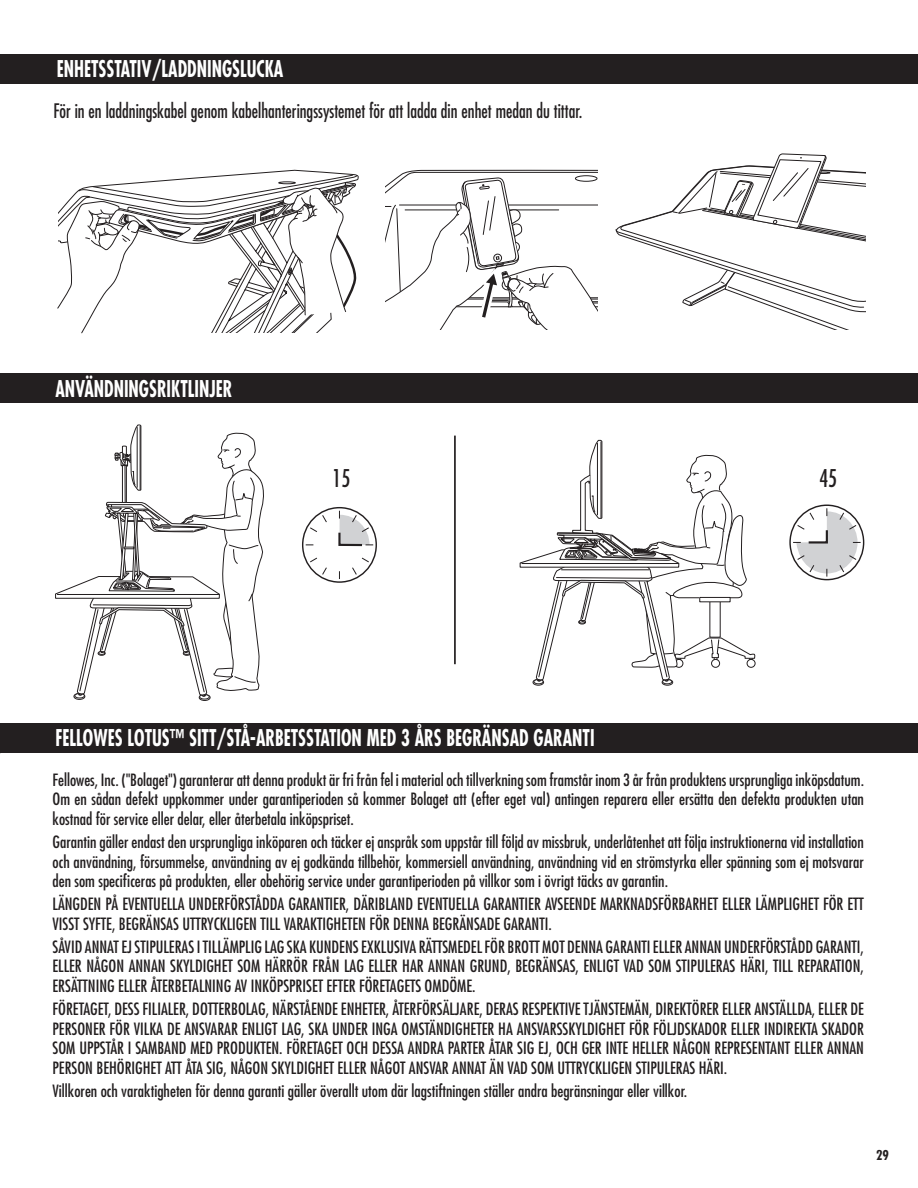
<style>
.page{position:relative;width:918px;height:1188px;background:#fff}
.page>*{position:absolute;margin:0;border:0;box-sizing:border-box;transform-origin:0 0}
.t1{font:condensed 23.85px "Futura Std";color:#231f20;scale:.9 1}
.t2{font:700 condensed 22.5px "Futura Std";color:#fff;scale:.8 1}
.t3{font:condensed 19.5px "Futura Std";color:#231f20;scale:.9 1}
.t4{font:condensed 16.5px/19.5px "Futura Std";color:#231f20;text-align:justify}
.t5{font:700 condensed 13.2px "Futura Std";color:#231f20}
</style>
<div class="page">
<div style="left:0;top:723px;width:918px;height:30px;background:#231f20"></div>
<div style="left:0;top:374px;width:918px;height:29px;background:#231f20"></div>
<div style="left:0;top:54px;width:918px;height:29px;background:#231f20"></div>
<div style="left:302px;top:507px;width:75px;height:76px;border:1px solid #231f20;border-radius:50%"></div>
<svg style="left:305px;top:510px;width:69px;height:70px"></svg>
<div style="left:789px;top:505px;width:75px;height:75px;border:1px solid #231f20;border-radius:50%"></div>
<svg style="left:792px;top:508px;width:69px;height:69px"></svg>
<hr style="left:454px;top:436px;width:2px;height:228px;background:#231f20">
<div style="left:662px;top:679px;width:11px;height:6px;border:1px solid #231f20;border-radius:50%"></div>
<div style="left:533px;top:679px;width:11px;height:6px;border:1px solid #231f20;border-radius:50%"></div>
<svg style="left:519px;top:440px;width:237px;height:244px"></svg>
<div style="left:199px;top:694px;width:11px;height:7px;border:1px solid #231f20;border-radius:50%"></div>
<div style="left:74px;top:693px;width:11px;height:7px;border:1px solid #231f20;border-radius:50%"></div>
<svg style="left:55px;top:424px;width:209px;height:275px"></svg>
<svg style="left:386px;top:169px;width:212px;height:161px"></svg>
<svg style="left:616px;top:153px;width:249px;height:177px"></svg>
<svg style="left:57px;top:169px;width:302px;height:165px"></svg>
<h2 class="t2" style="left:57px;top:55px;width:285px">ENHETSSTATIV/LADDNINGSLUCKA</h2>
<p class="t3" style="left:53px;top:99px;width:589px">För in en laddningskabel genom kabelhanteringssystemet för att ladda din enhet medan du tittar.</p>
<h2 class="t2" style="left:55px;top:374px;width:223px">ANVÄNDNINGSRIKTLINJER</h2>
<h1 class="t1" style="left:333px;top:464px;width:21px">15</h1>
<h1 class="t1" style="left:819px;top:464px;width:21px">45</h1>
<h2 class="t2" style="left:55px;top:724px;width:676px">FELLOWES LOTUS™ SITT/STÅ-ARBETSSTATION MED 3 ÅRS BEGRÄNSAD GARANTI</h2>
<p class="t4" style="left:53px;top:770px;width:813px">Fellowes, Inc. ("Bolaget") garanterar att denna produkt är fri från fel i material och tillverkning som framstår inom 3 år från produktens ursprungliga inköpsdatum.<br>Om en sådan defekt uppkommer under garantiperioden så kommer Bolaget att (efter eget val) antingen reparera eller ersätta den defekta produkten utan kostnad för service eller delar, eller återbetala inköpspriset.</p>
<p class="t4" style="left:53px;top:832px;width:813px">Garantin gäller endast den ursprungliga inköparen och täcker ej anspråk som uppstår till följd av missbruk, underlåtenhet att följa instruktionerna vid installation och användning, försummelse, användning av ej godkända tillbehör, kommersiell användning, användning vid en strömstyrka eller spänning som ej motsvarar den som specificeras på produkten, eller obehörig service under garantiperioden på villkor som i övrigt täcks av garantin.</p>
<p class="t4" style="left:53px;top:894px;width:813px">LÄNGDEN PÅ EVENTUELLA UNDERFÖRSTÅDDA GARANTIER, DÄRIBLAND EVENTUELLA GARANTIER AVSEENDE MARKNADSFÖRBARHET ELLER LÄMPLIGHET FÖR ETT<br>VISST SYFTE, BEGRÄNSAS UTTRYCKLIGEN TILL VARAKTIGHETEN FÖR DENNA BEGRÄNSADE GARANTI.</p>
<p class="t4" style="left:53px;top:937px;width:813px">SÅVID ANNAT EJ STIPULERAS I TILLÄMPLIG LAG SKA KUNDENS EXKLUSIVA RÄTTSMEDEL FÖR BROTT MOT DENNA GARANTI ELLER ANNAN UNDERFÖRSTÅDD GARANTI, ELLER NÅGON ANNAN SKYLDIGHET SOM HÄRRÖR FRÅN LAG ELLER HAR ANNAN GRUND, BEGRÄNSAS, ENLIGT VAD SOM STIPULERAS HÄRI, TILL REPARATION, ERSÄTTNING ELLER ÅTERBETALNING AV INKÖPSPRISET EFTER FÖRETAGETS OMDÖME.</p>
<p class="t4" style="left:53px;top:999px;width:813px">FÖRETAGET, DESS FILIALER, DOTTERBOLAG, NÄRSTÅENDE ENHETER, ÅTERFÖRSÄLJARE, DERAS RESPEKTIVE TJÄNSTEMÄN, DIREKTÖRER ELLER ANSTÄLLDA, ELLER DE PERSONER FÖR VILKA DE ANSVARAR ENLIGT LAG, SKA UNDER INGA OMSTÄNDIGHETER HA ANSVARSSKYLDIGHET FÖR FÖLJDSKADOR ELLER INDIREKTA SKADOR SOM UPPSTÅR I SAMBAND MED PRODUKTEN. FÖRETAGET OCH DESSA ANDRA PARTER ÅTAR SIG EJ, OCH GER INTE HELLER NÅGON REPRESENTANT ELLER ANNAN PERSON BEHÖRIGHET ATT ÅTA SIG, NÅGON SKYLDIGHET ELLER NÅGOT ANSVAR ANNAT ÄN VAD SOM UTTRYCKLIGEN STIPULERAS HÄRI.</p>
<p class="t4" style="left:53px;top:1081px;width:636px">Villkoren och varaktigheten för denna garanti gäller överallt utom där lagstiftningen ställer andra begränsningar eller villkor.</p>
<p class="t5" style="left:876px;top:1147px;width:14px">29</p>
</div>
